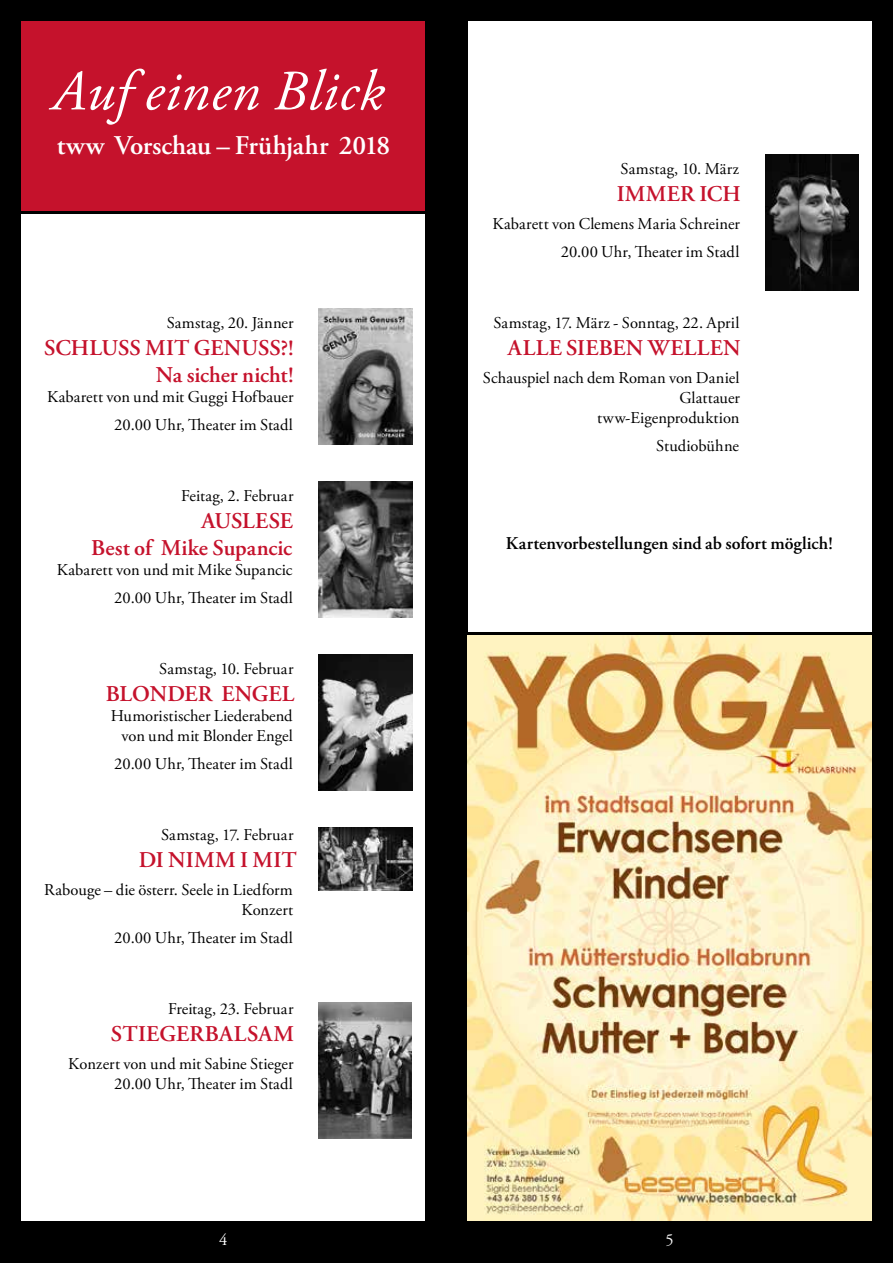
<style>
.page{position:relative;width:893px;height:1263px;background:#000}
.page>*{position:absolute;margin:0;border:0;box-sizing:border-box;transform-origin:0 0}
.t1{font:italic 57px "Adobe Garamond Pro";letter-spacing:.015em;color:#fff}
.t2{font:600 27px "Adobe Garamond Pro";letter-spacing:-.005em;color:#fff}
.t3{font:600 22.5px/27px "Adobe Garamond Pro";letter-spacing:.005em;color:#c5122c;text-align:right}
.t4{font:600 18px "Adobe Garamond Pro";color:#000}
.t5{font:16.5px/19.8px "Adobe Garamond Pro";letter-spacing:.005em;color:#000;text-align:right}
.t6{font:16.5px "Adobe Garamond Pro";color:#fff}
</style>
<div class="page">
<div style="left:468px;top:21px;width:404px;height:518px;background:#fff"></div>
<div style="left:468px;top:480px;width:404px;height:151px;background:#fff"></div>
<div style="left:21px;top:21px;width:404px;height:189px;background:#c5122c"></div>
<div style="left:21px;top:214px;width:404px;height:1006px;background:#fff"></div>
<img style="left:319px;top:309px;width:93px;height:136px">
<img style="left:319px;top:481px;width:93px;height:136px">
<img style="left:319px;top:655px;width:93px;height:136px">
<img style="left:319px;top:828px;width:93px;height:63px">
<img style="left:318px;top:1002px;width:94px;height:136px">
<img style="left:765px;top:154px;width:94px;height:136px">
<img style="left:468px;top:635px;width:404px;height:585px">
<h1 class="t1" style="left:52px;top:57px;width:333px">Auf einen Blick</h1>
<h2 class="t2" style="left:57px;top:130px;width:335px">tww Vorschau – Frühjahr 2018</h2>
<p class="t5" style="left:167px;top:314px;width:128px">Samstag, 20. Jänner</p>
<h3 class="t3" style="left:44px;top:335px;width:251px">SCHLUSS MIT GENUSS?!<br>Na sicher nicht!</h3>
<p class="t5" style="left:47px;top:383px;width:248px;line-height:28.3px">Kabarett von und mit Guggi Hofbauer<br>20.00 Uhr, Theater im Stadl</p>
<p class="t5" style="left:181px;top:486px;width:114px">Feitag, 2. Februar</p>
<h3 class="t3" style="left:91px;top:508px;width:203px">AUSLESE<br>Best of Mike Supancic</h3>
<p class="t5" style="left:57px;top:556px;width:238px;line-height:28.3px">Kabarett von und mit Mike Supancic<br>20.00 Uhr, Theater im Stadl</p>
<p class="t5" style="left:159px;top:659px;width:136px">Samstag, 10. Februar</p>
<h3 class="t3" style="left:106px;top:681px;width:190px">BLONDER ENGEL</h3>
<p class="t5" style="left:111px;top:706px;width:184px">Humoristischer Liederabend von und mit Blonder Engel</p>
<p class="t5" style="left:114px;top:754px;width:180px">20.00 Uhr, Theater im Stadl</p>
<p class="t5" style="left:161px;top:825px;width:134px">Samstag, 17. Februar</p>
<h3 class="t3" style="left:139px;top:846px;width:160px">DI NIMM I MIT</h3>
<p class="t5" style="left:44px;top:880px;width:251px">Rabouge – die österr. Seele in Liedform<br>Konzert</p>
<p class="t5" style="left:114px;top:929px;width:180px">20.00 Uhr, Theater im Stadl</p>
<p class="t5" style="left:168px;top:999px;width:127px">Freitag, 23. Februar</p>
<h3 class="t3" style="left:111px;top:1021px;width:185px">STIEGERBALSAM</h3>
<p class="t5" style="left:68px;top:1055px;width:227px">Konzert von und mit Sabine Stieger<br>20.00 Uhr, Theater im Stadl</p>
<p class="t5" style="left:621px;top:159px;width:120px">Samstag, 10. März</p>
<h3 class="t3" style="left:617px;top:180px;width:125px">IMMER ICH</h3>
<p class="t5" style="left:492px;top:210px;width:249px;line-height:28.3px">Kabarett von Clemens Maria Schreiner<br>20.00 Uhr, Theater im Stadl</p>
<p class="t5" style="left:493px;top:313px;width:247px">Samstag, 17. März - Sonntag, 22. April</p>
<h3 class="t3" style="left:508px;top:335px;width:234px">ALLE SIEBEN WELLEN</h3>
<p class="t5" style="left:483px;top:369px;width:259px">Schauspiel nach dem Roman von Daniel<br>Glattauer<br>tww-Eigenproduktion</p>
<p class="t5" style="left:656px;top:437px;width:84px">Studiobühne</p>
<p class="t4" style="left:506px;top:533px;width:329px">Kartenvorbestellungen sind ab sofort möglich!</p>
<p class="t6" style="left:219px;top:1230px;width:10px">4</p>
<p class="t6" style="left:666px;top:1230px;width:10px">5</p>
</div>
